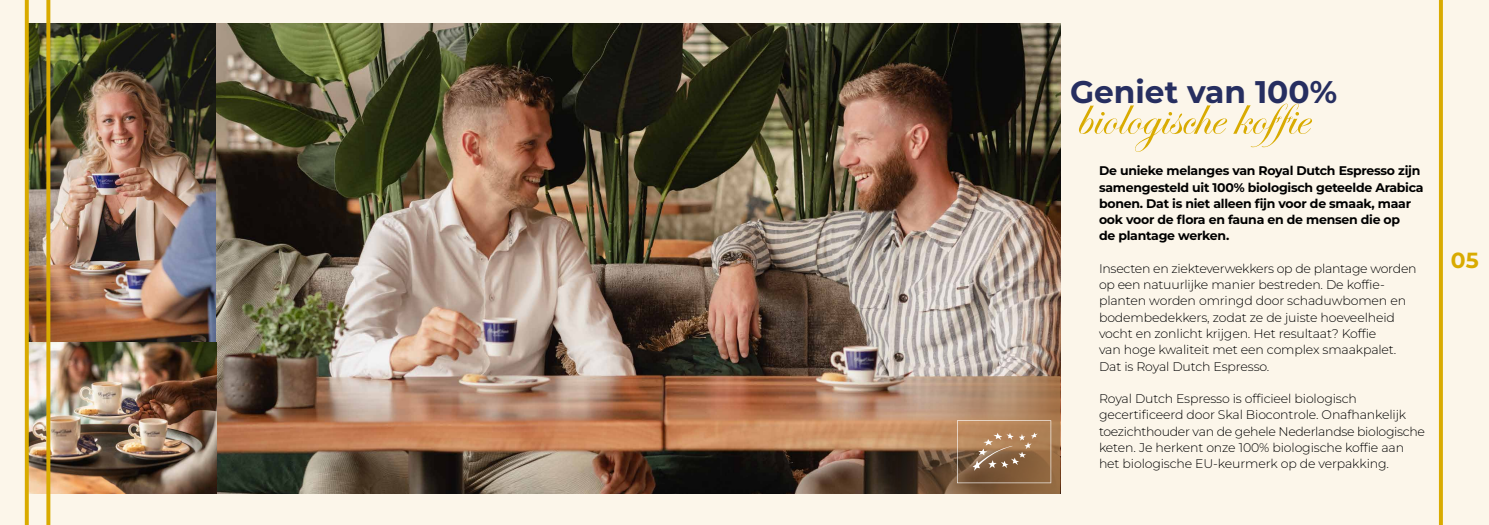
<style>
.page{position:relative;width:1489px;height:525px;background:#fff}
.page>*{position:absolute;margin:0;border:0;box-sizing:border-box;transform-origin:0 0}
.t1{font:62.5px "Bethaine";color:#d9ab00}
.t2{font:700 31.25px "Montserrat";color:#262e60}
.t3{font:700 21.88px "Montserrat";color:#d9ab00}
.t4{font:100 12.5px/16.2px "Montserrat";letter-spacing:-.01em;color:#000}
.t5{font:700 12.5px/16.2px "Montserrat";letter-spacing:-.02em;color:#000}
</style>
<div class="page">
<div style="left:0;top:0;width:1488px;height:524px;background:#fcf6ea"></div>
<img style="left:29px;top:24px;width:1030px;height:469px">
<svg style="left:25px;top:0;width:4px;height:524px;background:#d4a806"></svg>
<svg style="left:46px;top:0;width:4px;height:524px;background:#d3a80c"></svg>
<svg style="left:1438px;top:0;width:4px;height:524px;fill:#d9ab00"></svg>
<svg style="left:744px;top:376px;width:315px;height:117px;background:#967055"></svg>
<svg style="left:956px;top:420px;width:95px;height:63px;background:#a07a57"></svg>
<h2 class="t2" style="left:1070px;top:71px;width:268px">Geniet van 100%</h2>
<h1 class="t1" style="left:1078px;top:76px;width:237px">biologische koffie</h1>
<p class="t5" style="left:1098px;top:162px;width:326px">De unieke melanges van Royal Dutch Espresso zijn samengesteld uit 100% biologisch geteelde Arabica bonen. Dat is niet alleen fijn voor de smaak, maar ook voor de flora en fauna en de mensen die op<br>de plantage werken.</p>
<p class="t4" style="left:1098px;top:260px;width:319px">Insecten en ziekteverwekkers op de plantage worden op een natuurlijke manier bestreden. De koffie&shy;planten worden omringd door schaduwbomen en bodembedekkers, zodat ze de juiste hoeveelheid vocht en zonlicht krijgen. Het resultaat? Koffie<br>van hoge kwaliteit met een complex smaakpalet.<br>Dat is Royal Dutch Espresso.</p>
<p class="t4" style="left:1098px;top:390px;width:327px">Royal Dutch Espresso is officieel biologisch gecertificeerd door Skal Biocontrole. Onafhankelijk toezichthouder van de gehele Nederlandse biologische keten. Je herkent onze 100% biologische koffie aan het biologische EU-keurmerk op de verpakking.</p>
<h3 class="t3" style="left:1450px;top:245px;width:29px">05</h3>
</div>
